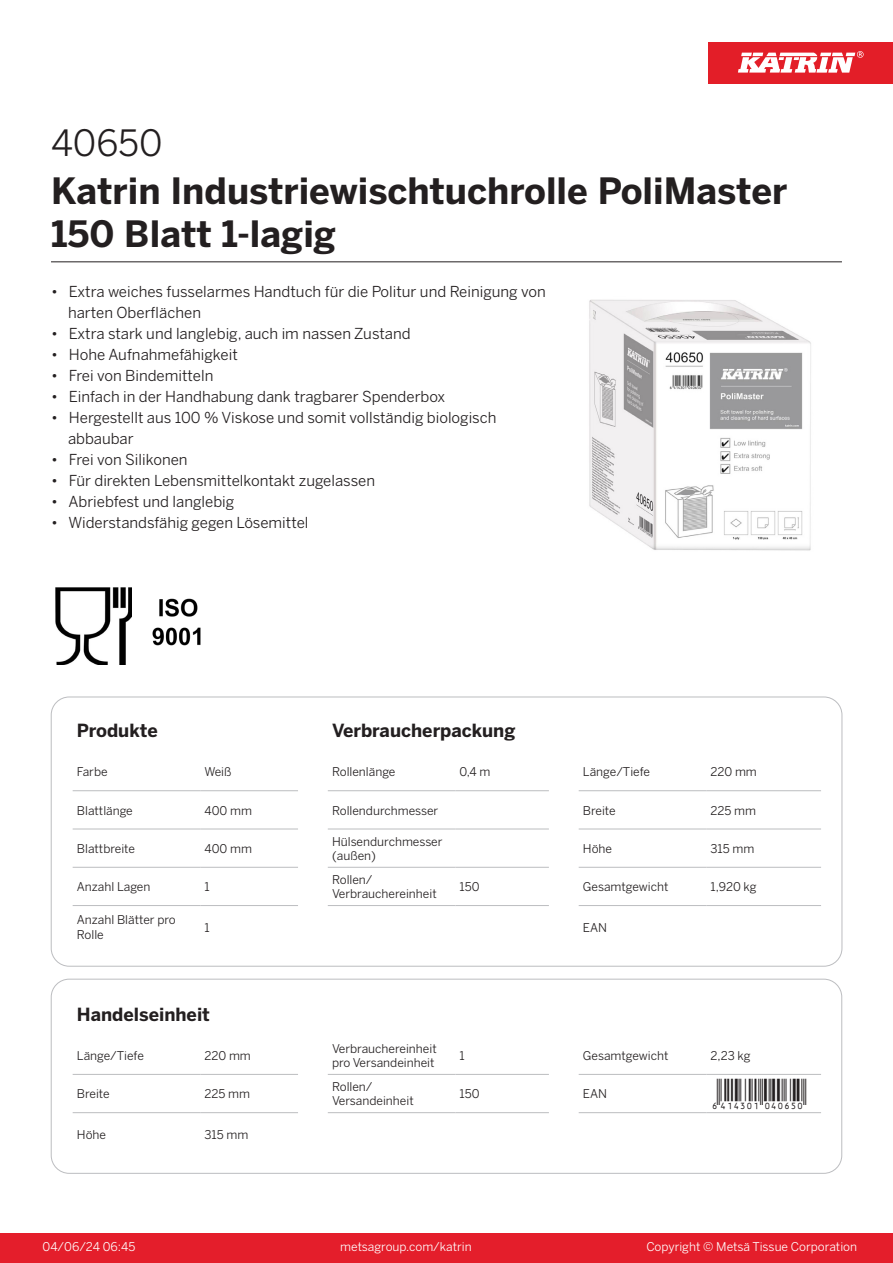
<style>
.page{position:relative;width:893px;height:1263px;background:#fff}
.page>*{position:absolute;margin:0;border:0;box-sizing:border-box;transform-origin:0 0}
.Product_Name{font:700 36px/43.2px "Benton Sans";color:#231f20}
.External_material_co{font:36px "Benton Sans";color:#231f20}
.T_EAN{font:30px "Viisas EAN Matala";color:#231f20}
.T_TableHeader{font:700 18px "Benton Sans";color:#231f20}
.MarketingBullets{font:15px/21px "Benton Sans";color:#231f20}
.T_TableBody{font:12px/14.4px "Benton Sans";color:#231f20}
.t1{font:12px "Benton Sans";color:#fff}
</style>
<div class="page">
<div style="left:0;top:1233px;width:893px;height:30px;background:#e41e2b"></div>
<div style="left:708px;top:43px;width:185px;height:41px;background:#e31e28"></div>
<svg style="left:738px;top:51px;width:126px;height:22px"></svg>
<hr style="left:73px;top:790px;width:127px;height:1px;background:#bcbdc0">
<hr style="left:200px;top:790px;width:98px;height:1px;background:#bcbdc0">
<hr style="left:328px;top:790px;width:127px;height:1px;background:#bcbdc0">
<hr style="left:455px;top:790px;width:94px;height:1px;background:#bcbdc0">
<hr style="left:579px;top:790px;width:127px;height:1px;background:#bcbdc0">
<hr style="left:706px;top:790px;width:115px;height:1px;background:#bcbdc0">
<hr style="left:73px;top:829px;width:127px;height:1px;background:#bcbdc0">
<hr style="left:200px;top:829px;width:98px;height:1px;background:#bcbdc0">
<hr style="left:328px;top:829px;width:127px;height:1px;background:#bcbdc0">
<hr style="left:455px;top:829px;width:94px;height:1px;background:#bcbdc0">
<hr style="left:579px;top:829px;width:127px;height:1px;background:#bcbdc0">
<hr style="left:706px;top:829px;width:115px;height:1px;background:#bcbdc0">
<hr style="left:73px;top:867px;width:127px;height:1px;background:#bcbdc0">
<hr style="left:200px;top:867px;width:98px;height:1px;background:#bcbdc0">
<hr style="left:328px;top:867px;width:127px;height:1px;background:#bcbdc0">
<hr style="left:455px;top:867px;width:94px;height:1px;background:#bcbdc0">
<hr style="left:579px;top:867px;width:127px;height:1px;background:#bcbdc0">
<hr style="left:706px;top:867px;width:115px;height:1px;background:#bcbdc0">
<hr style="left:73px;top:905px;width:127px;height:1px;background:#bcbdc0">
<hr style="left:200px;top:905px;width:98px;height:1px;background:#bcbdc0">
<hr style="left:328px;top:905px;width:127px;height:1px;background:#bcbdc0">
<hr style="left:455px;top:905px;width:94px;height:1px;background:#bcbdc0">
<hr style="left:579px;top:905px;width:127px;height:1px;background:#bcbdc0">
<hr style="left:706px;top:905px;width:115px;height:1px;background:#bcbdc0">
<hr style="left:73px;top:1074px;width:127px;height:1px;background:#bcbdc0">
<hr style="left:200px;top:1074px;width:98px;height:1px;background:#bcbdc0">
<hr style="left:328px;top:1074px;width:127px;height:1px;background:#bcbdc0">
<hr style="left:455px;top:1074px;width:94px;height:1px;background:#bcbdc0">
<hr style="left:579px;top:1074px;width:127px;height:1px;background:#bcbdc0">
<hr style="left:706px;top:1074px;width:115px;height:1px;background:#bcbdc0">
<hr style="left:73px;top:1112px;width:127px;height:1px;background:#bcbdc0">
<hr style="left:200px;top:1112px;width:98px;height:1px;background:#bcbdc0">
<hr style="left:328px;top:1112px;width:127px;height:1px;background:#bcbdc0">
<hr style="left:455px;top:1112px;width:94px;height:1px;background:#bcbdc0">
<hr style="left:579px;top:1112px;width:127px;height:1px;background:#bcbdc0">
<hr style="left:706px;top:1112px;width:115px;height:1px;background:#bcbdc0">
<div style="left:51px;top:979px;width:791px;height:194px;border:1px solid #bcbdc0;border-radius:18px"></div>
<img style="left:589px;top:299px;width:222px;height:252px">
<img style="left:55px;top:587px;width:77px;height:77px">
<img style="left:152px;top:598px;width:49px;height:48px">
<hr style="left:51px;top:261px;width:791px;height:1px;background:#231f20">
<p class="External_material_co" style="left:51px;top:121px;width:113px">40650</p>
<p class="Product_Name" style="left:51px;top:170px;width:738px">Katrin Industriewischtuchrolle PoliMaster<br>150 Blatt 1-lagig</p>
<p class="MarketingBullets" style="left:68px;top:281px;width:479px;text-indent:-17px">• Extra weiches fusselarmes Handtuch für die Politur und Reinigung von harten Oberflächen</p>
<p class="MarketingBullets" style="left:51px;top:323px;width:361px">• Extra stark und langlebig, auch im nassen Zustand</p>
<p class="MarketingBullets" style="left:51px;top:344px;width:188px">• Hohe Aufnahmefähigkeit</p>
<p class="MarketingBullets" style="left:51px;top:365px;width:164px">• Frei von Bindemitteln</p>
<p class="MarketingBullets" style="left:51px;top:386px;width:396px">• Einfach in der Handhabung dank tragbarer Spenderbox</p>
<p class="MarketingBullets" style="left:68px;top:407px;width:430px;text-indent:-17px">• Hergestellt aus 100 % Viskose und somit vollständig biologisch abbaubar</p>
<p class="MarketingBullets" style="left:51px;top:449px;width:138px">• Frei von Silikonen</p>
<p class="MarketingBullets" style="left:51px;top:470px;width:326px">• Für direkten Lebensmittelkontakt zugelassen</p>
<p class="MarketingBullets" style="left:51px;top:491px;width:185px">• Abriebfest und langlebig</p>
<p class="MarketingBullets" style="left:51px;top:512px;width:259px">• Widerstandsfähig gegen Lösemittel</p>
<p class="T_TableHeader" style="left:77px;top:719px;width:82px">Produkte</p>
<p class="T_TableHeader" style="left:332px;top:719px;width:185px">Verbraucherpackung</p>
<p class="T_TableBody" style="left:77px;top:765px;width:32px">Farbe</p>
<p class="T_TableBody" style="left:204px;top:765px;width:29px">Weiß</p>
<p class="T_TableBody" style="left:332px;top:765px;width:65px">Rollenlänge</p>
<p class="T_TableBody" style="left:460px;top:765px;width:32px">0,4 m</p>
<p class="T_TableBody" style="left:583px;top:765px;width:68px">Länge/Tiefe</p>
<p class="T_TableBody" style="left:710px;top:765px;width:48px">220 mm</p>
<p class="T_TableBody" style="left:77px;top:803px;width:57px">Blattlänge</p>
<p class="T_TableBody" style="left:204px;top:803px;width:49px">400 mm</p>
<p class="T_TableBody" style="left:332px;top:803px;width:108px">Rollendurchmesser</p>
<p class="T_TableBody" style="left:583px;top:803px;width:34px">Breite</p>
<p class="T_TableBody" style="left:710px;top:803px;width:47px">225 mm</p>
<p class="T_TableBody" style="left:77px;top:841px;width:60px">Blattbreite</p>
<p class="T_TableBody" style="left:204px;top:841px;width:49px">400 mm</p>
<p class="T_TableBody" style="left:332px;top:834px;width:112px">Hülsendurchmesser (außen)</p>
<p class="T_TableBody" style="left:583px;top:841px;width:31px">Höhe</p>
<p class="T_TableBody" style="left:710px;top:841px;width:45px">315 mm</p>
<p class="T_TableBody" style="left:77px;top:879px;width:75px">Anzahl Lagen</p>
<p class="T_TableBody" style="left:204px;top:879px;width:7px">1</p>
<p class="T_TableBody" style="left:332px;top:872px;width:42px">Rollen/</p>
<p class="T_TableBody" style="left:332px;top:887px;width:106px">Verbrauchereinheit</p>
<p class="T_TableBody" style="left:460px;top:879px;width:22px">150</p>
<p class="T_TableBody" style="left:583px;top:879px;width:87px">Gesamtgewicht</p>
<p class="T_TableBody" style="left:710px;top:879px;width:48px">1,920 kg</p>
<p class="T_TableBody" style="left:77px;top:913px;width:100px">Anzahl Blätter pro<br>Rolle</p>
<p class="T_TableBody" style="left:204px;top:920px;width:7px">1</p>
<p class="T_TableBody" style="left:583px;top:920px;width:26px">EAN</p>
<p class="T_TableHeader" style="left:77px;top:1003px;width:135px">Handelseinheit</p>
<p class="T_TableBody" style="left:77px;top:1048px;width:68px">Länge/Tiefe</p>
<p class="T_TableBody" style="left:204px;top:1048px;width:48px">220 mm</p>
<p class="T_TableBody" style="left:332px;top:1041px;width:106px">Verbrauchereinheit pro Versandeinheit</p>
<p class="T_TableBody" style="left:460px;top:1048px;width:7px">1</p>
<p class="T_TableBody" style="left:583px;top:1048px;width:87px">Gesamtgewicht</p>
<p class="T_TableBody" style="left:710px;top:1048px;width:42px">2,23 kg</p>
<p class="T_TableBody" style="left:77px;top:1087px;width:34px">Breite</p>
<p class="T_TableBody" style="left:204px;top:1087px;width:47px">225 mm</p>
<p class="T_TableBody" style="left:332px;top:1079px;width:83px">Rollen/<br>Versandeinheit</p>
<p class="T_TableBody" style="left:460px;top:1087px;width:22px">150</p>
<p class="T_TableBody" style="left:583px;top:1087px;width:26px">EAN</p>
<p class="T_EAN" style="left:710px;top:1078px;width:97px">*6414301040650*</p>
<p class="T_TableBody" style="left:77px;top:1127px;width:31px">Höhe</p>
<p class="T_TableBody" style="left:204px;top:1127px;width:45px">315 mm</p>
<p class="t1" style="left:43px;top:1239px;width:94px">04/06/24 06:45</p>
<p class="t1" style="left:340px;top:1239px;width:133px">metsagroup.com/katrin</p>
<p class="t1" style="left:646px;top:1239px;width:212px">Copyright © Metsä Tissue Corporation</p>
</div>
